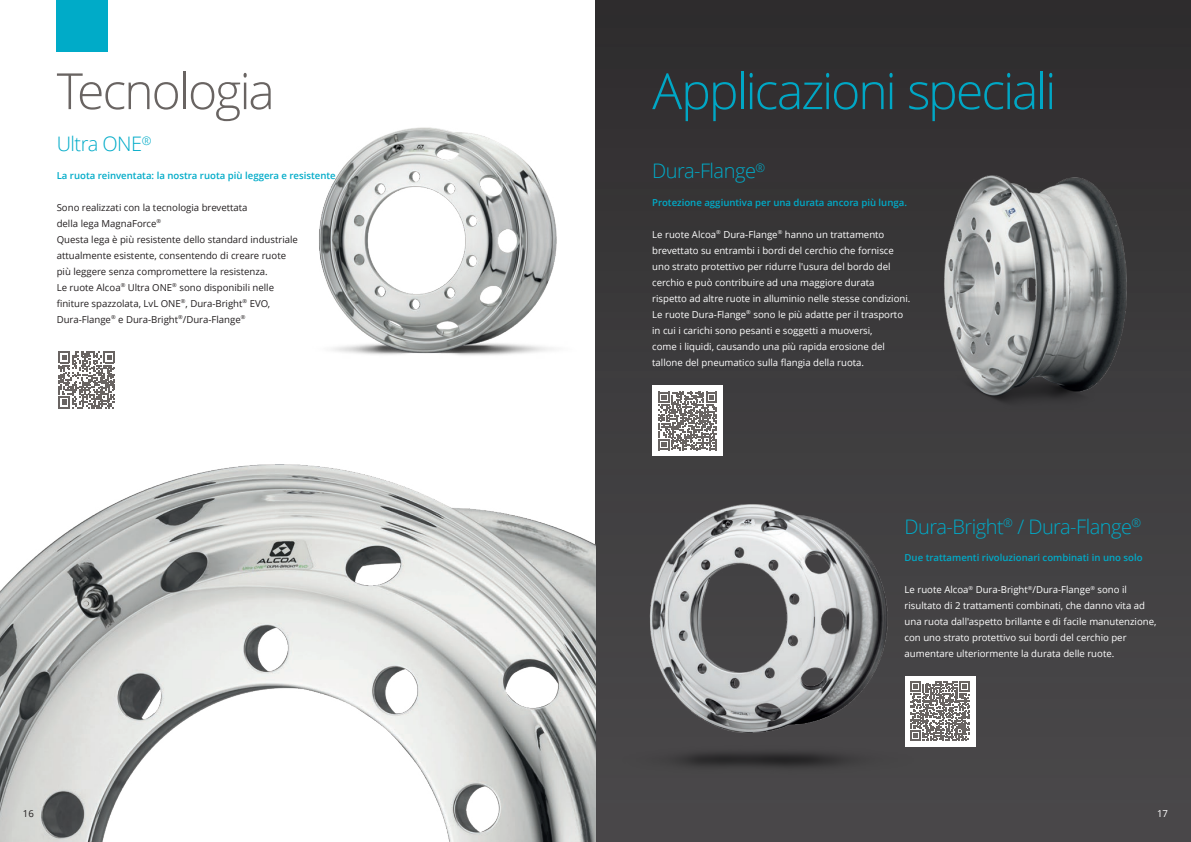
<style>
.page{position:relative;width:1191px;height:842px;background:#fff}
.page>*{position:absolute;margin:0;border:0;box-sizing:border-box;transform-origin:0 0}
.t1{font:300 50px "Open Sans";letter-spacing:-.045em;color:#00a7c5}
.t2{font:300 50px "Open Sans";letter-spacing:-.04em;color:#696462}
.t3{font:300 20px "Open Sans";letter-spacing:-.025em;color:#00abc8}
.t4{font:9.6px/16px "Open Sans";color:#fff}
.t5{font:9.6px/16px "Open Sans";color:#231f20}
.t6{font:600 9.6px "Open Sans";color:#00abc8}
</style>
<div class="page">
<svg style="left:58px;top:351px;width:57px;height:57px"></svg>
<div style="left:595px;top:0;width:596px;height:842px;background:linear-gradient(to bottom,#2f2d2e,#4c4b4d)"></div>
<img style="left:596px;top:500px;width:333px;height:276px">
<div style="left:904px;top:676px;width:71px;height:70px;background:#fff"></div>
<svg style="left:910px;top:681px;width:59px;height:60px"></svg>
<img style="left:319px;top:127px;width:238px;height:229px">
<div style="left:57px;top:0;width:51px;height:51px;background:#00abc8"></div>
<div style="left:652px;top:385px;width:71px;height:71px;background:#fff"></div>
<svg style="left:658px;top:392px;width:59px;height:58px"></svg>
<img style="left:914px;top:160px;width:220px;height:259px">
<img style="left:0;top:464px;width:595px;height:378px">
<h1 class="t2" style="left:57px;top:57px;width:220px">Tecnologia</h1>
<h1 class="t1" style="left:652px;top:57px;width:406px">Applicazioni speciali</h1>
<h2 class="t3" style="left:57px;top:130px;width:96px">Ultra ONE<sup>®</sup></h2>
<p class="t6" style="left:57px;top:168px;width:281px">La ruota reinventata: la nostra ruota più leggera e resistente</p>
<p class="t5" style="left:57px;top:199px;width:243px">Sono realizzati con la tecnologia brevettata<br>della lega MagnaForce<sup>®<br></sup>Questa lega è più resistente dello standard industriale attualmente esistente, consentendo di creare ruote più leggere senza compromettere la resistenza.<br>Le ruote Alcoa<sup>®</sup> Ultra ONE<sup>®</sup> sono disponibili nelle finiture spazzolata, LvL ONE<sup>®</sup>, Dura-Bright<sup>®</sup> EVO, Dura-Flange<sup>®</sup> e Dura-Bright<sup>®</sup>/Dura-Flange<sup>®</sup></p>
<h2 class="t3" style="left:652px;top:157px;width:114px">Dura-Flange<sup>®</sup></h2>
<p class="t6" style="left:652px;top:196px;width:256px">Protezione aggiuntiva per una durata ancora più lunga.</p>
<p class="t4" style="left:652px;top:226px;width:260px">Le ruote Alcoa<sup>®</sup> Dura-Flange<sup>®</sup> hanno un trattamento brevettato su entrambi i bordi del cerchio che fornisce uno strato protettivo per ridurre l'usura del bordo del cerchio e può contribuire ad una maggiore durata rispetto ad altre ruote in alluminio nelle stesse condizioni.<br>Le ruote Dura-Flange<sup>®</sup> sono le più adatte per il trasporto in cui i carichi sono pesanti e soggetti a muoversi,<br>come i liquidi, causando una più rapida erosione del tallone del pneumatico sulla flangia della ruota.</p>
<h2 class="t3" style="left:904px;top:513px;width:238px">Dura-Bright<sup>®</sup> / Dura-Flange<sup>®</sup></h2>
<p class="t6" style="left:904px;top:551px;width:239px">Due trattamenti rivoluzionari combinati in uno solo</p>
<p class="t4" style="left:904px;top:581px;width:253px">Le ruote Alcoa<sup>®</sup> Dura-Bright<sup>®</sup>/Dura-Flange<sup>®</sup> sono il risultato di 2 trattamenti combinati, che danno vita ad una ruota dall'aspetto brillante e di facile manutenzione, con uno strato protettivo sui bordi del cerchio per aumentare ulteriormente la durata delle ruote.</p>
<p class="t5" style="left:23px;top:805px;width:12px">16</p>
<p class="t4" style="left:1157px;top:805px;width:12px">17</p>
</div>
